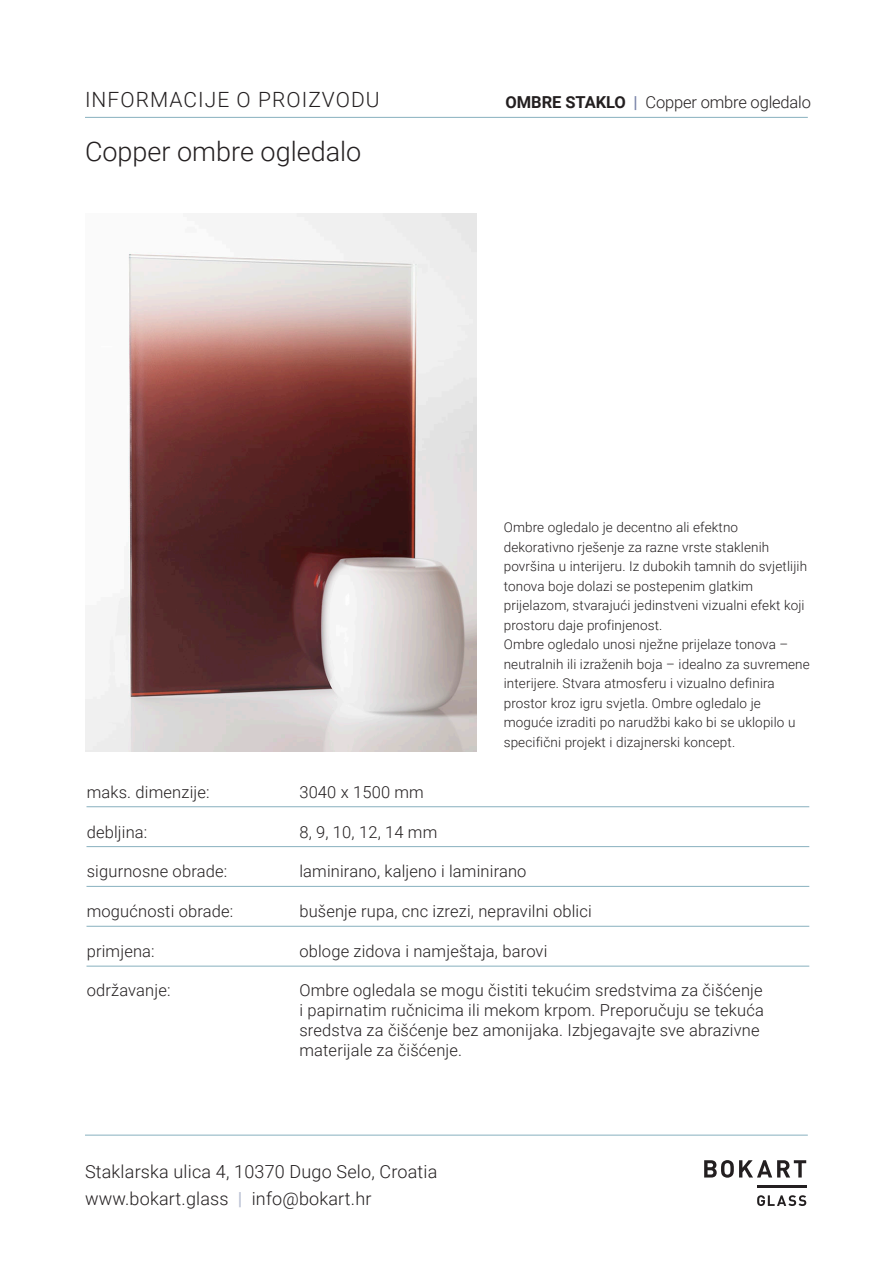
<style>
.page{position:relative;width:893px;height:1263px;background:#fff}
.page>*{position:absolute;margin:0;border:0;box-sizing:border-box;transform-origin:0 0}
.t1{font:300 27px "Roboto";color:#231f20}
.t2{font:300 21px "Roboto";letter-spacing:.05em;color:#231f20}
.t3{font:300 18px/27px "Roboto";letter-spacing:.01em;color:#231f20}
.t4{font:300 16.5px/19.8px "Roboto";letter-spacing:.01em;color:#231f20}
.t5{font:300 16.5px "Roboto";letter-spacing:-.01em;color:#231f20}
.t6{font:300 13.5px/19.5px "Roboto";letter-spacing:.01em;color:#231f20}
.s1{font-weight:700}
.s2{font-weight:700;color:#7a84a9}
.s3{font-weight:700;color:#bcc2d4}
</style>
<div class="page">
<svg style="left:704px;top:1160px;width:102px;height:46px"></svg>
<hr style="left:757px;top:1185px;width:49px;height:2px;background:#231f20">
<hr style="left:85px;top:117px;width:723px;height:1px;background:#95b9c6">
<hr style="left:85px;top:1134px;width:723px;height:2px;background:#95b9c6">
<hr style="left:87px;top:806px;width:722px;height:1px;background:#95b9c6">
<hr style="left:87px;top:846px;width:722px;height:1px;background:#95b9c6">
<hr style="left:87px;top:886px;width:722px;height:1px;background:#95b9c6">
<hr style="left:87px;top:926px;width:722px;height:1px;background:#95b9c6">
<hr style="left:87px;top:965px;width:722px;height:2px;background:#95b9c6">
<img style="left:85px;top:213px;width:391px;height:538px">
<h2 class="t2" style="left:85px;top:85px;width:296px">INFORMACIJE O PROIZVODU</h2>
<h1 class="t1" style="left:85px;top:133px;width:278px">Copper ombre ogledalo</h1>
<p class="t5" style="left:506px;top:90px;width:307px"><span class="s1">OMBRE STAKLO</span> <span class="s2">|</span> Copper ombre ogledalo</p>
<p class="t6" style="left:504px;top:517px;width:307px">Ombre ogledalo je decentno ali efektno dekorativno rješenje za razne vrste staklenih površina u interijeru. Iz dubokih tamnih do svjetlijih tonova boje dolazi se postepenim glatkim prijelazom, stvarajući jedinstveni vizualni efekt koji prostoru daje profinjenost.<br>Ombre ogledalo unosi nježne prijelaze tonova – neutralnih ili izraženih boja – idealno za suvremene interijere. Stvara atmosferu i vizualno definira prostor kroz igru svjetla. Ombre ogledalo je moguće izraditi po narudžbi kako bi se uklopilo u specifični projekt i dizajnerski koncept.</p>
<p class="t4" style="left:87px;top:782px;width:124px">maks. dimenzije:</p>
<p class="t4" style="left:299px;top:782px;width:126px">3040 x 1500 mm</p>
<p class="t4" style="left:87px;top:821px;width:62px">debljina:</p>
<p class="t4" style="left:299px;top:821px;width:139px">8, 9, 10, 12, 14 mm</p>
<p class="t4" style="left:87px;top:861px;width:142px">sigurnosne obrade:</p>
<p class="t4" style="left:299px;top:861px;width:229px">laminirano, kaljeno i laminirano</p>
<p class="t4" style="left:87px;top:901px;width:148px">mogućnosti obrade:</p>
<p class="t4" style="left:299px;top:901px;width:294px">bušenje rupa, cnc izrezi, nepravilni oblici</p>
<p class="t4" style="left:87px;top:940px;width:69px">primjena:</p>
<p class="t4" style="left:299px;top:940px;width:250px">obloge zidova i namještaja, barovi</p>
<p class="t4" style="left:87px;top:980px;width:85px">održavanje:</p>
<p class="t4" style="left:299px;top:980px;width:466px">Ombre ogledala se mogu čistiti tekućim sredstvima za čišćenje i papirnatim ručnicima ili mekom krpom. Preporučuju se tekuća sredstva za čišćenje bez amonijaka. Izbjegavajte sve abrazivne materijale za čišćenje.</p>
<h3 class="t3" style="left:85px;top:1158px;width:354px">Staklarska ulica 4, 10370 Dugo Selo, Croatia www.bokart.glass <span class="s3">|</span> info@bokart.hr</h3>
</div>
